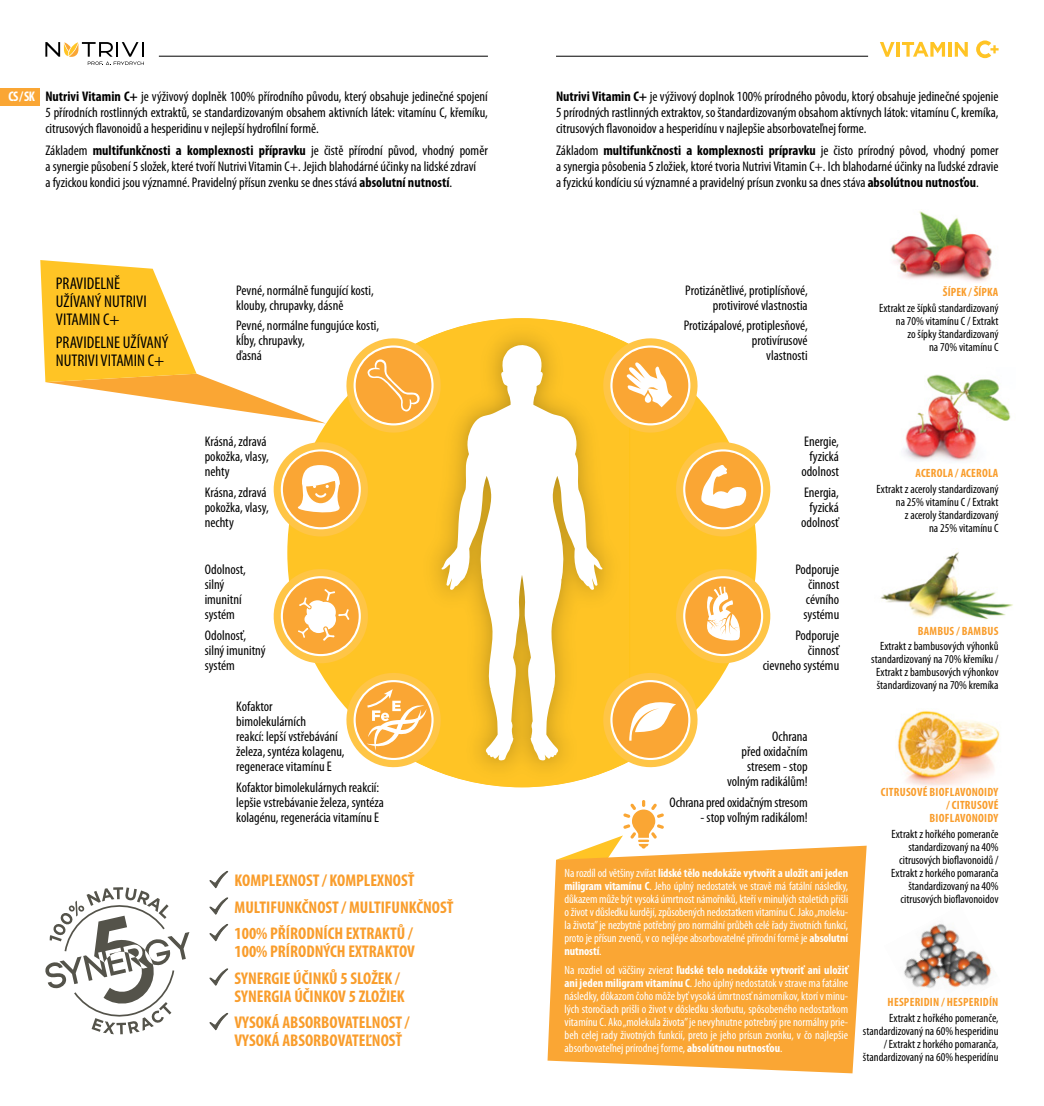
<style>
.page{position:relative;width:1044px;height:1106px;background:#fff}
.page>*{position:absolute;margin:0;border:0;box-sizing:border-box;transform-origin:0 0}
.t1{font:700 condensed 17px/26.6px "Myriad Pro";color:#f99d2c}
.t2{font:condensed 17px/18px "Myriad Pro";color:#000}
.t3{font:condensed 14px/15px "Myriad Pro";color:#000}
.t4{font:700 condensed 14px "Myriad Pro";color:#fff;scale:.95 1}
.t5{font:condensed 12px/13px "Myriad Pro";letter-spacing:-.01em;color:#fff;text-align:justify}
.t6{font:condensed 12px/13px "Myriad Pro";color:#000;text-align:right}
.t7{font:700 condensed 12px/13px "Myriad Pro";letter-spacing:.02em;color:#f99d2c;text-align:right}
.s1{font-weight:700}
</style>
<div class="page">
<hr style="left:556px;top:56px;width:311px;height:1px;background:#000">
<svg style="left:976px;top:40px;width:22px;height:18px"></svg>
<svg style="left:880px;top:42px;width:14px;height:15px"></svg>
<hr style="left:896px;top:42px;width:3px;height:15px;background:#ffc425">
<svg style="left:902px;top:42px;width:42px;height:15px"></svg>
<hr style="left:948px;top:42px;width:3px;height:15px;background:#ffc425">
<svg style="left:954px;top:42px;width:13px;height:15px"></svg>
<hr style="left:159px;top:56px;width:329px;height:1px;background:#000">
<svg style="left:45px;top:42px;width:99px;height:23px"></svg>
<div style="left:0;top:88px;width:40px;height:17px;background:#faa634"></div>
<div style="left:287px;top:318px;width:469px;height:469px;background:#ffc425;border-radius:50%"></div>
<img style="left:435px;top:318px;width:195px;height:469px">
<svg style="left:441px;top:344px;width:161px;height:417px"></svg>
<svg style="left:597px;top:563px;width:174px;height:210px"></svg>
<svg style="left:597px;top:332px;width:174px;height:210px"></svg>
<svg style="left:273px;top:563px;width:173px;height:210px"></svg>
<svg style="left:40px;top:260px;width:406px;height:282px"></svg>
<svg style="left:45px;top:887px;width:144px;height:147px"></svg>
<svg style="left:209px;top:870px;width:19px;height:18px"></svg>
<svg style="left:209px;top:897px;width:19px;height:18px"></svg>
<svg style="left:209px;top:924px;width:19px;height:17px"></svg>
<svg style="left:209px;top:968px;width:19px;height:18px"></svg>
<svg style="left:209px;top:1013px;width:19px;height:17px"></svg>
<img style="left:904px;top:923px;width:88px;height:65px">
<img style="left:890px;top:211px;width:102px;height:71px">
<img style="left:880px;top:552px;width:133px;height:67px">
<img style="left:904px;top:374px;width:107px;height:88px">
<img style="left:897px;top:710px;width:103px;height:76px">
<svg style="left:547px;top:845px;width:319px;height:228px;background:#faac43"></svg>
<svg style="left:556px;top:800px;width:108px;height:59px"></svg>
<p class="t4" style="left:8px;top:88px;width:24px">cs / sk</p>
<p class="t3" style="left:45px;top:88px;width:444px;line-height:16px;text-align:justify"><span class="s1">Nutrivi Vitamin C+</span> je výživový doplněk 100% přírodního původu, který obsahuje jedinečné spojení 5 přírodních rostlinných extraktů, se standardizovaným obsahem aktivních látek: vitamínu C, křemíku, citrusových flavonoidů a hesperidinu v nejlepší hydrofilní formě.</p>
<p class="t3" style="left:45px;top:142px;width:444px;line-height:16px">Základem <span class="s1">multifunkčnosti a komplexnosti přípravku</span> je čistě přírodní původ, vhodný poměr a synergie působení 5 složek, které tvoří Nutrivi Vitamin C+. Jejich blahodárné účinky na lidské zdraví<br>a fyzickou kondici jsou významné. Pravidelný přísun zvenku se dnes stává <span class="s1">absolutní nutností</span>.</p>
<p class="t2" style="left:56px;top:275px;width:92px">PRAVIDELNĚ<br>UŽÍVANÝ NUTRIVI<br>VITAMIN C+</p>
<p class="t2" style="left:56px;top:333px;width:114px">PRAVIDELNE UŽÍVANÝ<br>NUTRIVI VITAMIN C+</p>
<p class="t3" style="left:236px;top:282px;width:139px">Pevné, normálně fungující kosti, klouby, chrupavky, dásně</p>
<p class="t3" style="left:236px;top:318px;width:144px">Pevné, normálne fungujúce kosti, kĺby, chrupavky,<br>ďasná</p>
<p class="t3" style="left:205px;top:434px;width:65px">Krásná, zdravá pokožka, vlasy, nehty</p>
<p class="t3" style="left:205px;top:484px;width:65px">Krásna, zdravá pokožka, vlasy, nechty</p>
<p class="t3" style="left:205px;top:562px;width:43px">Odolnost, silný imunitní systém</p>
<p class="t3" style="left:205px;top:627px;width:62px">Odolnosť, silný imunitný systém</p>
<p class="t3" style="left:236px;top:698px;width:110px">Kofaktor bimolekulárních<br>reakcí: lepší vstřebávání železa, syntéza kolagenu, regenerace vitamínu E</p>
<p class="t3" style="left:236px;top:779px;width:149px">Kofaktor bimolekulárnych reakcií: lepšie vstrebávanie železa, syntéza kolagénu, regenerácia vitamínu E</p>
<p class="t1" style="left:234px;top:867px;width:220px">KOMPLEXNOST / KOMPLEXNOSŤ<br>MULTIFUNKČNOST / MULTIFUNKČNOSŤ<br>100% PŘÍRODNÍCH EXTRAKTŮ /</p>
<p class="t1" style="left:234px;top:938px;width:182px">100% PRÍRODNÝCH EXTRAKTOV<br>SYNERGIE ÚČINKŮ 5 SLOŽEK /</p>
<p class="t1" style="left:234px;top:982px;width:177px">SYNERGIA ÚČINKOV 5 ZLOŽIEK<br>VYSOKÁ ABSORBOVATELNOST /</p>
<p class="t1" style="left:234px;top:1027px;width:169px">VYSOKÁ ABSORBOVATEĽNOSŤ</p>
<p class="t3" style="left:556px;top:88px;width:444px;line-height:16px;text-align:justify"><span class="s1">Nutrivi Vitamin C+</span> je výživový doplnok 100% prírodného pôvodu, ktorý obsahuje jedinečné spojenie 5 prírodných rastlinných extraktov, so štandardizovaným obsahom aktívnych látok: vitamínu C, kremíka, citrusových flavonoidov a hesperidínu v najlepšie absorbovateľnej forme.</p>
<p class="t3" style="left:556px;top:142px;width:444px;line-height:16px;text-align:justify">Základom <span class="s1">multifunkčnosti a komplexnosti prípravku</span> je čisto prírodný pôvod, vhodný pomer a synergia pôsobenia 5 zložiek, ktoré tvoria Nutrivi Vitamin C+. Ich blahodarné účinky na ľudské zdravie a fyzickú kondíciu sú významné a pravidelný prísun zvonku sa dnes stáva <span class="s1">absolútnou nutnosťou</span>.</p>
<p class="t3" style="left:685px;top:282px;width:124px;text-align:right">Protizánětlivé, protiplísňové, protivirové vlastnostia</p>
<p class="t3" style="left:683px;top:318px;width:125px;text-align:right">Protizápalové, protiplesňové, protivírusové<br>vlastnosti</p>
<p class="t7" style="left:942px;top:285px;width:57px">ŠÍPEK / ŠÍPKA</p>
<p class="t6" style="left:878px;top:301px;width:121px">Extrakt ze šípků standardizovaný na 70% vitamínu C / Extrakt<br>zo šípky štandardizovaný<br>na 70% vitamínu C</p>
<p class="t3" style="left:801px;top:434px;width:39px;text-align:center">Energie, fyzická odolnost</p>
<p class="t3" style="left:801px;top:484px;width:39px;text-align:right">Energia, fyzická odolnosť</p>
<p class="t3" style="left:795px;top:562px;width:45px;text-align:right">Podporuje činnost cévního systému</p>
<p class="t3" style="left:762px;top:627px;width:78px;text-align:right">Podporuje činnosť<br>cievneho systému</p>
<p class="t7" style="left:915px;top:466px;width:52px">ACEROLA / acerola</p>
<p class="t6" style="left:876px;top:482px;width:123px">Extrakt z aceroly standardizovaný na 25% vitamínu C / Extrakt<br>z aceroly štandardizovaný<br>na 25% vitamínu C</p>
<p class="t7" style="left:917px;top:624px;width:52px">BAMBUS / bambus</p>
<p class="t6" style="left:871px;top:640px;width:129px">Extrakt z bambusových výhonků standardizovaný na 70% křemíku /<br>Extrakt z bambusových výhonkov štandardizovaný na 70% kremíka</p>
<p class="t3" style="left:727px;top:728px;width:82px;text-align:right">Ochrana<br>před oxidačním stresem - stop volným radikálům!</p>
<p class="t3" style="left:669px;top:794px;width:140px">Ochrana pred oxidačným stresom</p>
<p class="t3" style="left:700px;top:809px;width:109px">- stop voľným radikálom!</p>
<p class="t5" style="left:564px;top:866px;width:285px">Na rozdíl od většiny zvířat <span class="s1">lidské tělo nedokáže vytvořit a uložit ani jeden miligram vitamínu C</span>. Jeho úplný nedostatek ve stravě má fatální následky, důkazem může být vysoká úmrtnost námořníků, kteří v minulých stoletích přišli o život v důsledku kurdějí, způsobených nedostatkem vitamínu C. Jako „moleku&shy;la života” je nezbytně potřebný pro normální průběh celé řady životních funkcí, proto je přísun zvenčí, v co nejlépe absorbovatelné přírodní formě je <span class="s1">absolutní nutností</span>.</p>
<p class="t5" style="left:564px;top:963px;width:285px">Na rozdiel od väčšiny zvierat <span class="s1">ľudské telo nedokáže vytvoriť ani uložiť ani jeden miligram vitamínu C</span>. Jeho úplný nedostatok v strave ma fatálne následky, dôkazom čoho môže byť vysoká úmrtnosť námorníkov, ktorí v minu&shy;lých storočiach prišli o život v dôsledku skorbutu, spôsobeného nedostatkom vitamínu C. Ako „molekula života” je nevyhnutne potrebný pre normálny prie&shy;beh celej rady životných funkcií, preto je jeho prísun zvonku, v čo najlepšie absorbovateľnej prírodnej forme, <span class="s1">absolútnou nutnosťou</span>.</p>
<p class="t7" style="left:880px;top:785px;width:119px">CITRUSOVÉ BIOFLAVONOIDY / CITRUSOVÉ<br>BIOFLAVONOIDY</p>
<p class="t6" style="left:891px;top:827px;width:109px">Extrakt z hořkého pomeranče standardizovaný na 40% citrusových bioflavonoidů /<br>Extrakt z horkého pomaranča štandardizovaný na 40% citrusových bioflavonoidov</p>
<p class="t7" style="left:887px;top:995px;width:112px">HESPERIDIN / HESPERIDÍN</p>
<p class="t6" style="left:862px;top:1011px;width:137px">Extrakt z hořkého pomeranče, standardizovaný na 60% hesperidinu / Extrakt z horkého pomaranča, štandardizovaný na 60% hesperidínu</p>
</div>
